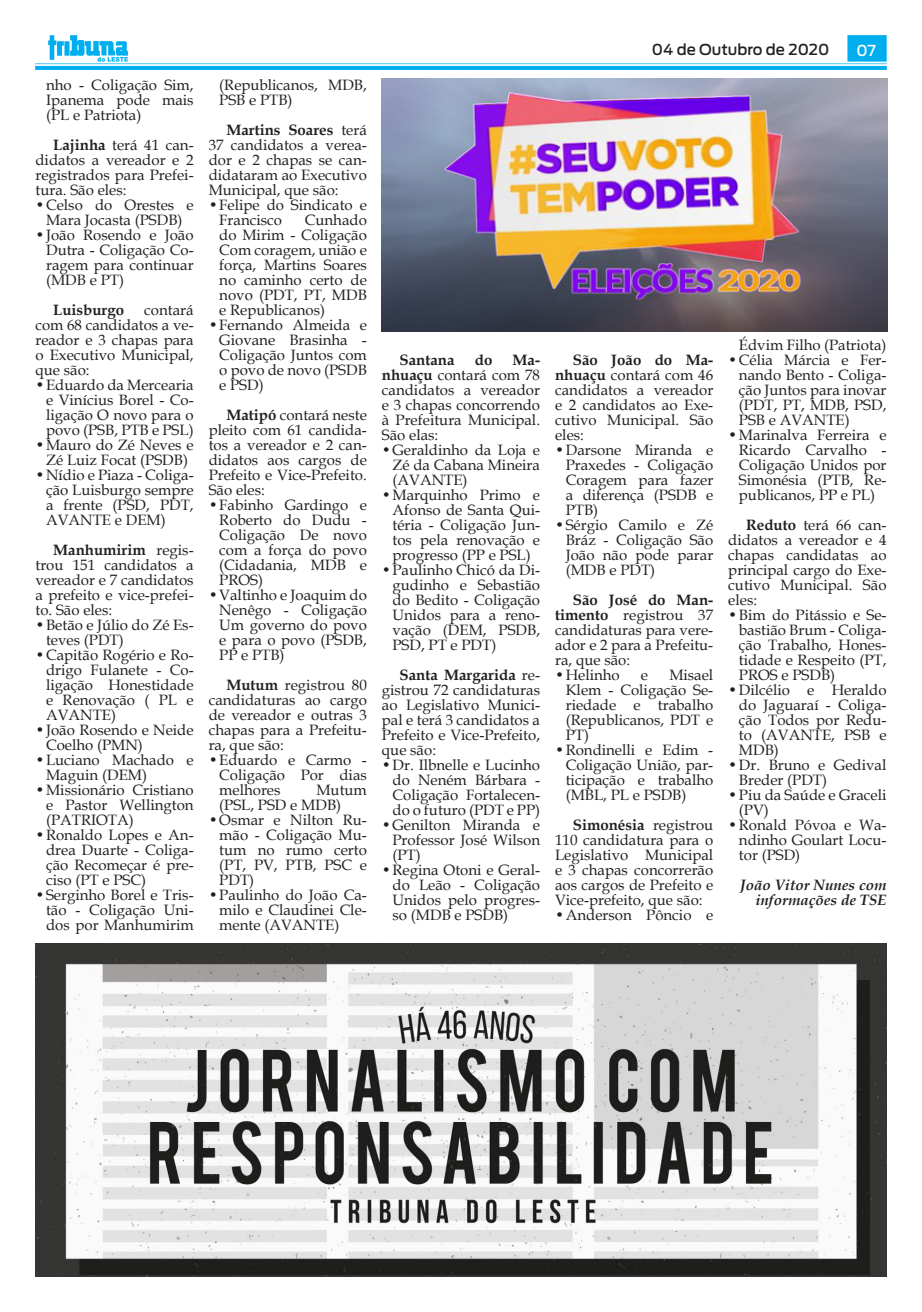
<style>
.page{position:relative;width:922px;height:1312px;background:#fff}
.page>*{position:absolute;margin:0;border:0;box-sizing:border-box;transform-origin:0 0}
.Tribuna_Texto_-_Book{font:15px/15px "Book Antiqua";color:#231f20;text-align:justify}
.Tribuna_Texto_-_Book-2{font:italic 700 15px/15px "Book Antiqua";color:#231f20;text-align:right}
.Tribuna_Texto_-_Book-3{font:700 15px "Book Antiqua";color:#231f20}
.t1{font:500 15px "Antenna";color:#231f20}
.t2{font:500 15px "Antenna";color:#fff}
.s1{font-weight:700}
</style>
<div class="page">
<img style="left:35px;top:35px;width:851px;height:34px">
<img style="left:382px;top:79px;width:505px;height:252px">
<img style="left:35px;top:943px;width:851px;height:333px">
<p class="Tribuna_Texto_-_Book" style="left:46px;top:77px;width:149px">nho - Coligação Sim, Ipanema pode mais (PL e Patriota)</p>
<p class="Tribuna_Texto_-_Book" style="left:35px;top:137px;width:160px;text-indent:18px"><span class="s1">Lajinha</span> terá 41 can&shy;didatos a vereador e 2 registrados para Prefei&shy;tura. São eles:</p>
<p class="Tribuna_Texto_-_Book" style="left:35px;top:197px;width:160px;text-align:center">•Celso do Orestes e<br>Mara Jocasta (PSDB)</p>
<p class="Tribuna_Texto_-_Book" style="left:46px;top:227px;width:149px;text-indent:-11px">•João Rosendo e João Dutra - Coligação Co&shy;ragem para continuar (MDB e PT)</p>
<p class="Tribuna_Texto_-_Book-3" style="left:53px;top:299px;width:72px">Luisburgo</p>
<p class="Tribuna_Texto_-_Book" style="left:35px;top:302px;width:160px;text-indent:109px">contará com 68 candidatos a ve&shy;reador e 3 chapas para o Executivo Municipal, que são:</p>
<p class="Tribuna_Texto_-_Book" style="left:46px;top:377px;width:149px;text-indent:-11px">•Eduardo da Mercearia e Vinícius Borel - Co&shy;ligação O novo para o povo (PSB, PTB e PSL)</p>
<p class="Tribuna_Texto_-_Book" style="left:35px;top:437px;width:160px;text-align:center">•Mauro do Zé Neves e<br>Zé Luiz Focat (PSDB)</p>
<p class="Tribuna_Texto_-_Book" style="left:46px;top:467px;width:149px;text-indent:-11px">•Nídio e Piaza - Coliga&shy;ção Luisburgo sempre a frente (PSD, PDT, AVANTE e DEM)</p>
<p class="Tribuna_Texto_-_Book" style="left:35px;top:542px;width:160px;text-indent:18px"><span class="s1">Manhumirim</span> regis&shy;trou 151 candidatos a vereador e 7 candidatos a prefeito e vice-prefei&shy;to. São eles:</p>
<p class="Tribuna_Texto_-_Book" style="left:46px;top:617px;width:149px;text-indent:-11px">•Betão e Júlio do Zé Es&shy;teves (PDT)</p>
<p class="Tribuna_Texto_-_Book" style="left:46px;top:647px;width:149px;text-indent:-11px">•Capitão Rogério e Ro&shy;drigo Fulanete - Co&shy;ligação Honestidade e Renovação ( PL e AVANTE)</p>
<p class="Tribuna_Texto_-_Book" style="left:46px;top:722px;width:149px;text-indent:-11px">•João Rosendo e Neide<br>Coelho (PMN)</p>
<p class="Tribuna_Texto_-_Book" style="left:46px;top:752px;width:149px;text-indent:-11px">•Luciano Machado e<br>Maguin (DEM)</p>
<p class="Tribuna_Texto_-_Book" style="left:46px;top:782px;width:149px;text-indent:-11px">•Missionário Cristiano e Pastor Wellington (PATRIOTA)</p>
<p class="Tribuna_Texto_-_Book" style="left:46px;top:827px;width:149px;text-indent:-11px">•Ronaldo Lopes e An&shy;drea Duarte - Coliga&shy;ção Recomeçar é pre&shy;ciso (PT e PSC)</p>
<p class="Tribuna_Texto_-_Book" style="left:46px;top:887px;width:149px;text-indent:-11px">•Serginho Borel e Tris&shy;tão - Coligação Uni&shy;dos por Manhumirim</p>
<p class="Tribuna_Texto_-_Book" style="left:219px;top:77px;width:149px">(Republicanos, MDB,<br>PSB e PTB)</p>
<p class="Tribuna_Texto_-_Book" style="left:209px;top:122px;width:160px;text-indent:18px"><span class="s1">Martins Soares</span> terá 37 candidatos a verea&shy;dor e 2 chapas se can&shy;didataram ao Executivo Municipal, que são:</p>
<p class="Tribuna_Texto_-_Book" style="left:219px;top:197px;width:149px;text-indent:-11px">•Felipe do Sindicato e<br>Francisco</p>
<p class="Tribuna_Texto_-_Book" style="left:219px;top:212px;width:149px;text-indent:85px">Cunhado do Mirim - Coligação Com coragem, união e força, Martins Soares no caminho certo de novo (PDT, PT, MDB e Republicanos)</p>
<p class="Tribuna_Texto_-_Book" style="left:219px;top:317px;width:149px;text-indent:-11px">•Fernando Almeida e Giovane Brasinha - Coligação Juntos com o povo de novo (PSDB e PSD)</p>
<p class="Tribuna_Texto_-_Book" style="left:209px;top:407px;width:160px;text-indent:18px"><span class="s1">Matipó</span> contará neste pleito com 61 candida&shy;tos a vereador e 2 can&shy;didatos aos cargos de Prefeito e Vice-Prefeito.<br>São eles:</p>
<p class="Tribuna_Texto_-_Book" style="left:219px;top:497px;width:149px;text-indent:-11px">•Fabinho Gardingo e Roberto do Dudu - Coligação De novo com a força do povo (Cidadania, MDB e PROS)</p>
<p class="Tribuna_Texto_-_Book" style="left:219px;top:587px;width:149px;text-indent:-11px">•Valtinho e Joaquim do Nenêgo - Coligação Um governo do povo e para o povo (PSDB, PP e PTB)</p>
<p class="Tribuna_Texto_-_Book" style="left:209px;top:677px;width:160px;text-indent:18px"><span class="s1">Mutum</span> registrou 80 candidaturas ao cargo de vereador e outras 3 chapas para a Prefeitu&shy;ra, que são:</p>
<p class="Tribuna_Texto_-_Book" style="left:219px;top:752px;width:149px;text-indent:-11px">•Eduardo e Carmo - Coligação Por dias melhores</p>
<p class="Tribuna_Texto_-_Book" style="left:219px;top:782px;width:149px;text-indent:97px">Mutum (PSL, PSD e MDB)</p>
<p class="Tribuna_Texto_-_Book" style="left:219px;top:812px;width:149px;text-indent:-11px">•Osmar e Nilton Ru&shy;mão - Coligação Mu&shy;tum no rumo certo (PT, PV, PTB, PSC e PDT)</p>
<p class="Tribuna_Texto_-_Book" style="left:219px;top:887px;width:149px;text-indent:-11px">•Paulinho do João Ca&shy;milo e Claudinei Cle&shy;mente (AVANTE)</p>
<p class="t1" style="left:651px;top:41px;width:179px">04 de Outubro de 2020</p>
<p class="t2" style="left:856px;top:41px;width:21px">07</p>
<p class="Tribuna_Texto_-_Book-3" style="left:399px;top:349px;width:56px">Santana</p>
<p class="Tribuna_Texto_-_Book-3" style="left:474px;top:349px;width:19px">do</p>
<p class="Tribuna_Texto_-_Book" style="left:382px;top:351px;width:160px;text-indent:131px"><span class="s1">Ma&shy;nhuaçu</span> contará com 78 candidatos a vereador e 3 chapas concorrendo à Prefeitura Municipal.<br>São elas:</p>
<p class="Tribuna_Texto_-_Book" style="left:392px;top:441px;width:149px;text-indent:-11px">•Geraldinho da Loja e Zé da Cabana Mineira (AVANTE)</p>
<p class="Tribuna_Texto_-_Book" style="left:392px;top:486px;width:149px;text-indent:-11px">•Marquinho Primo e Afonso de Santa Qui&shy;téria - Coligação Jun&shy;tos pela renovação e progresso (PP e PSL)</p>
<p class="Tribuna_Texto_-_Book" style="left:392px;top:561px;width:149px;text-indent:-11px">•Paulinho Chicó da Di&shy;gudinho e Sebastião do Bedito - Coligação Unidos para a reno&shy;vação (DEM, PSDB, PSD, PT e PDT)</p>
<p class="Tribuna_Texto_-_Book" style="left:382px;top:666px;width:160px;text-indent:18px"><span class="s1">Santa Margarida</span> re&shy;gistrou 72 candidaturas ao Legislativo Munici&shy;pal e terá 3 candidatos a Prefeito e Vice-Prefeito, que são:</p>
<p class="Tribuna_Texto_-_Book" style="left:392px;top:756px;width:149px;text-indent:-11px">•Dr. Ilbnelle e Lucinho do Neném Bárbara - Coligação Fortalecen&shy;do o futuro (PDT e PP)</p>
<p class="Tribuna_Texto_-_Book" style="left:392px;top:816px;width:149px;text-indent:-11px">•Genilton Miranda e Professor José Wilson (PT)</p>
<p class="Tribuna_Texto_-_Book" style="left:392px;top:861px;width:149px;text-indent:-11px">•Regina Otoni e Geral&shy;do Leão - Coligação Unidos pelo progres&shy;so (MDB e PSDB)</p>
<p class="Tribuna_Texto_-_Book" style="left:555px;top:351px;width:160px;text-indent:18px"><span class="s1">São João do Ma&shy;nhuaçu</span> contará com 46 candidatos a vereador e 2 candidatos ao Exe&shy;cutivo Municipal. São eles:</p>
<p class="Tribuna_Texto_-_Book" style="left:565px;top:441px;width:149px;text-indent:-11px">•Darsone Miranda e Praxedes - Coligação Coragem para fazer a diferença (PSDB e PTB)</p>
<p class="Tribuna_Texto_-_Book" style="left:565px;top:516px;width:149px;text-indent:-11px">•Sérgio Camilo e Zé Bráz - Coligação São João não pode parar (MDB e PDT)</p>
<p class="Tribuna_Texto_-_Book" style="left:555px;top:591px;width:160px;text-indent:18px"><span class="s1">São José do Man&shy;timento</span> registrou 37 candidaturas para vere&shy;ador e 2 para a Prefeitu&shy;ra, que são:</p>
<p class="Tribuna_Texto_-_Book" style="left:555px;top:666px;width:66px">•Helinho</p>
<p class="Tribuna_Texto_-_Book" style="left:640px;top:666px;width:9px">e</p>
<p class="Tribuna_Texto_-_Book" style="left:565px;top:666px;width:149px;text-indent:104px">Misael Klem - Coligação Se&shy;riedade e trabalho (Republicanos, PDT e PT)</p>
<p class="Tribuna_Texto_-_Book" style="left:565px;top:741px;width:149px;text-indent:-11px">•Rondinelli e Edim - Coligação União, par&shy;ticipação e trabalho (MBL, PL e PSDB)</p>
<p class="Tribuna_Texto_-_Book" style="left:555px;top:816px;width:160px;text-indent:18px"><span class="s1">Simonésia</span> registrou 110 candidatura para o Legislativo Municipal e 3 chapas concorrerão aos cargos de Prefeito e Vice-prefeito, que são:</p>
<p class="Tribuna_Texto_-_Book" style="left:555px;top:906px;width:160px">•Anderson Pôncio e</p>
<p class="Tribuna_Texto_-_Book" style="left:738px;top:336px;width:149px">Édvim Filho (Patriota)</p>
<p class="Tribuna_Texto_-_Book" style="left:738px;top:351px;width:149px;text-indent:-11px">•Célia Márcia e Fer&shy;nando Bento - Coliga&shy;ção Juntos para inovar (PDT, PT, MDB, PSD, PSB e AVANTE)</p>
<p class="Tribuna_Texto_-_Book" style="left:738px;top:426px;width:149px;text-indent:-11px">•Marinalva Ferreira e Ricardo Carvalho - Coligação Unidos por Simonésia (PTB, Re&shy;publicanos, PP e PL)</p>
<p class="Tribuna_Texto_-_Book" style="left:728px;top:516px;width:160px;text-indent:18px"><span class="s1">Reduto</span> terá 66 can&shy;didatos a vereador e 4 chapas candidatas ao principal cargo do Exe&shy;cutivo Municipal. São eles:</p>
<p class="Tribuna_Texto_-_Book" style="left:738px;top:606px;width:149px;text-indent:-11px">•Bim do Pitássio e Se&shy;bastião Brum - Coliga&shy;ção Trabalho, Hones&shy;tidade e Respeito (PT, PROS e PSDB)</p>
<p class="Tribuna_Texto_-_Book" style="left:738px;top:681px;width:149px;text-indent:-11px">•Dilcélio e Heraldo do Jaguaraí - Coliga&shy;ção Todos por Redu&shy;to (AVANTE, PSB e MDB)</p>
<p class="Tribuna_Texto_-_Book" style="left:738px;top:756px;width:149px;text-indent:-11px">•Dr. Bruno e Gedival<br>Breder (PDT)</p>
<p class="Tribuna_Texto_-_Book" style="left:738px;top:786px;width:149px;text-indent:-11px">•Piu da Saúde e Graceli (PV)</p>
<p class="Tribuna_Texto_-_Book" style="left:738px;top:816px;width:149px;text-indent:-11px">•Ronald Póvoa e Wa&shy;ndinho Goulart Locu&shy;tor (PSD)</p>
<p class="Tribuna_Texto_-_Book-2" style="left:740px;top:877px;width:148px">João Vitor Nunes com informações de TSE</p>
</div>
